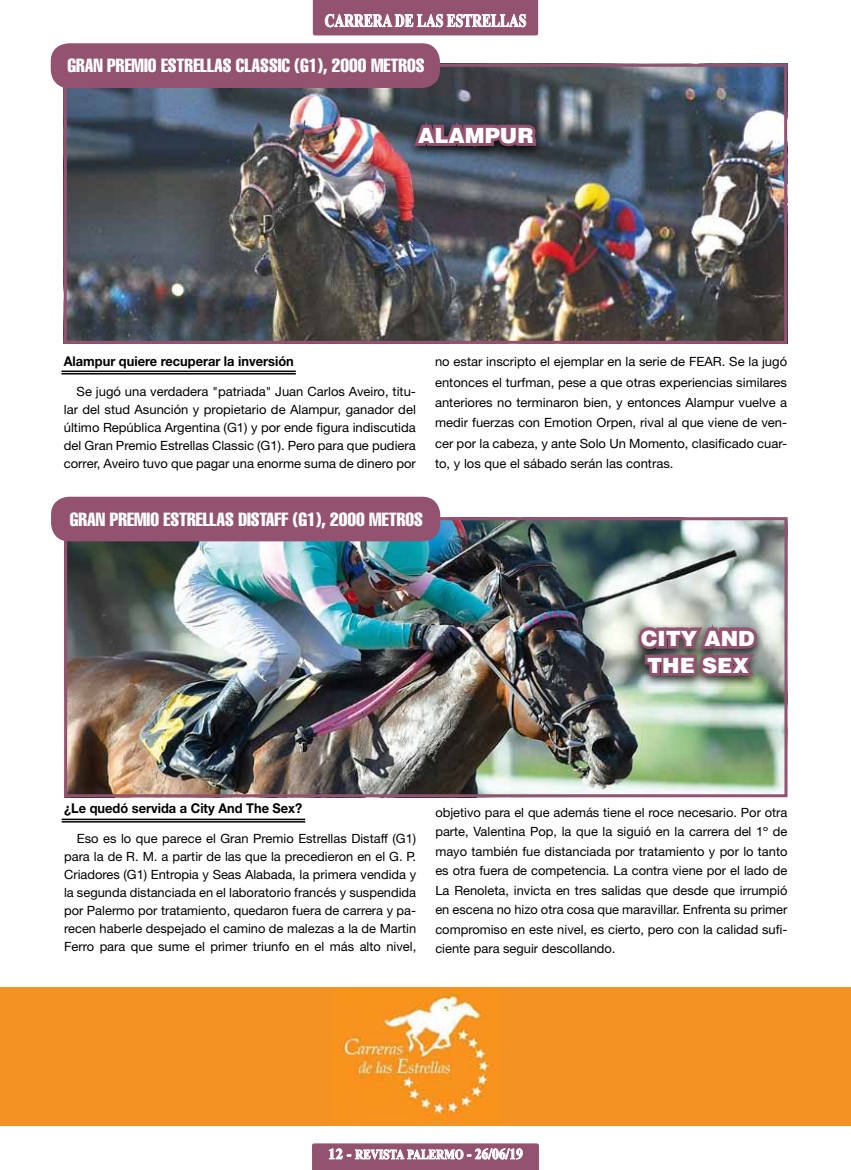
<style>
.page{position:relative;width:851px;height:1170px;background:#fff}
.page>*{position:absolute;margin:0;border:0;box-sizing:border-box;transform-origin:0 0}
.t1{font:900 21px/27px "Helvetica";color:#fff}
.t2{font:extra-condensed 18.75px "Helvetica";color:#fff}
.t3{font:700 18px "Times New Roman";color:#fff;scale:.75 1}
.t4{font:700 13.5px "Helvetica Neue LT Std";color:#000;scale:.95 1}
.t5{font:700 13.5px "Times New Roman";color:#fff;scale:.83 1}
.t6{font:12.75px/18px "Helvetica Neue LT Std";color:#000;text-align:justify}
.s1{font-size:15px}
</style>
<div class="page">
<svg style="left:312px;top:1143px;width:227px;height:26px;background:#a67289"></svg>
<svg style="left:313px;top:0;width:225px;height:35px;background:#a36d85"></svg>
<img style="left:68px;top:68px;width:715px;height:272px">
<div style="left:64px;top:64px;width:723px;height:280px;border:3px solid #935370"></div>
<div style="left:51px;top:43px;width:389px;height:45px;background:#935370;border-radius:18px"></div>
<div style="left:405px;top:116px;width:138px;height:41px;background:#000;opacity:.75"></div>
<svg style="left:410px;top:90px;width:129px;height:69px;background:#514654"></svg>
<img style="left:68px;top:521px;width:715px;height:272px">
<div style="left:64px;top:517px;width:723px;height:280px;border:3px solid #935370"></div>
<div style="left:51px;top:496px;width:389px;height:45px;background:#935370;border-radius:18px"></div>
<div style="left:630px;top:619px;width:133px;height:67px;background:#000;opacity:.75"></div>
<svg style="left:635px;top:613px;width:125px;height:66px;background:#937681"></svg>
<div style="left:0;top:986px;width:850px;height:139px;background:#f29323"></div>
<img style="left:333px;top:986px;width:166px;height:134px">
<hr style="left:62px;top:818px;width:243px;height:2px;background:#000">
<hr style="left:62px;top:821px;width:243px;height:1px;background:#000">
<hr style="left:61px;top:370px;width:235px;height:2px;background:#000">
<hr style="left:61px;top:373px;width:235px;height:1px;background:#000">
<h3 class="t3" style="left:324px;top:8px;width:270px">CARRERA DE LAS ESTRELLAS</h3>
<h2 class="t2" style="left:67px;top:54px;width:358px">GRAN PREMIO ESTRELLAS CLASSIC (G1), 2000 METROS</h2>
<h1 class="t1" style="left:418px;top:121px;width:117px">ALAMPUR</h1>
<p class="t4" style="left:64px;top:353px;width:243px">Alampur quiere recuperar la inversión</p>
<p class="t6" style="left:64px;top:382px;width:353px;text-indent:13px">Se jugó una verdadera "patriada" Juan Carlos Aveiro, titu&shy;lar del stud Asunción y propietario de Alampur, ganador del último República Argentina (G1) y por ende figura indiscutida del Gran Premio Estrellas Classic (G1). Pero para que pudiera correr, Aveiro tuvo que pagar una enorme suma de dinero por</p>
<p class="t6" style="left:435px;top:351px;width:353px;line-height:20.2px">no estar inscripto el ejemplar en la serie de FEAR. Se la jugó entonces el turfman, pese a que otras experiencias similares anteriores no terminaron bien, y entonces Alampur vuelve a medir fuerzas con Emotion Orpen, rival al que viene de ven&shy;cer por la cabeza, y ante Solo Un Momento, clasificado cuar&shy;to, y los que el sábado serán las contras.</p>
<h2 class="t2" style="left:70px;top:507px;width:354px">GRAN PREMIO ESTRELLAS DISTAFF (G1), 2000 METROS</h2>
<h1 class="t1" style="left:641px;top:624px;width:115px">CITY AND<br>THE SEX</h1>
<p class="t4" style="left:64px;top:799px;width:252px">¿Le quedó servida a City And The Sex?</p>
<p class="t6" style="left:64px;top:829px;width:353px;text-indent:13px">Eso es lo que parece el Gran Premio Estrellas Distaff (G1) para la de R. M. a partir de las que la precedieron en el G. P.<br>Criadores (G1) Entropia y Seas Alabada, la primera vendida y la segunda distanciada en el laboratorio francés y suspendida por Palermo por tratamiento, quedaron fuera de carrera y pa&shy;recen haberle despejado el camino de malezas a la de Martin Ferro para que sume el primer triunfo en el más alto nivel,</p>
<p class="t6" style="left:435px;top:802px;width:353px;line-height:19.5px">objetivo para el que además tiene el roce necesario. Por otra parte, Valentina Pop, la que la siguió en la carrera del 1º de mayo también fue distanciada por tratamiento y por lo tanto es otra fuera de competencia. La contra viene por el lado de La Renoleta, invicta en tres salidas que desde que irrumpió en escena no hizo otra cosa que maravillar. Enfrenta su primer compromiso en este nivel, es cierto, pero con la calidad sufi&shy;ciente para seguir descollando.</p>
<p class="t5" style="left:328px;top:1144px;width:236px"><span class="s1">12 -</span> REVISTA PALERMO <span class="s1">- 26/06/19</span></p>
</div>
